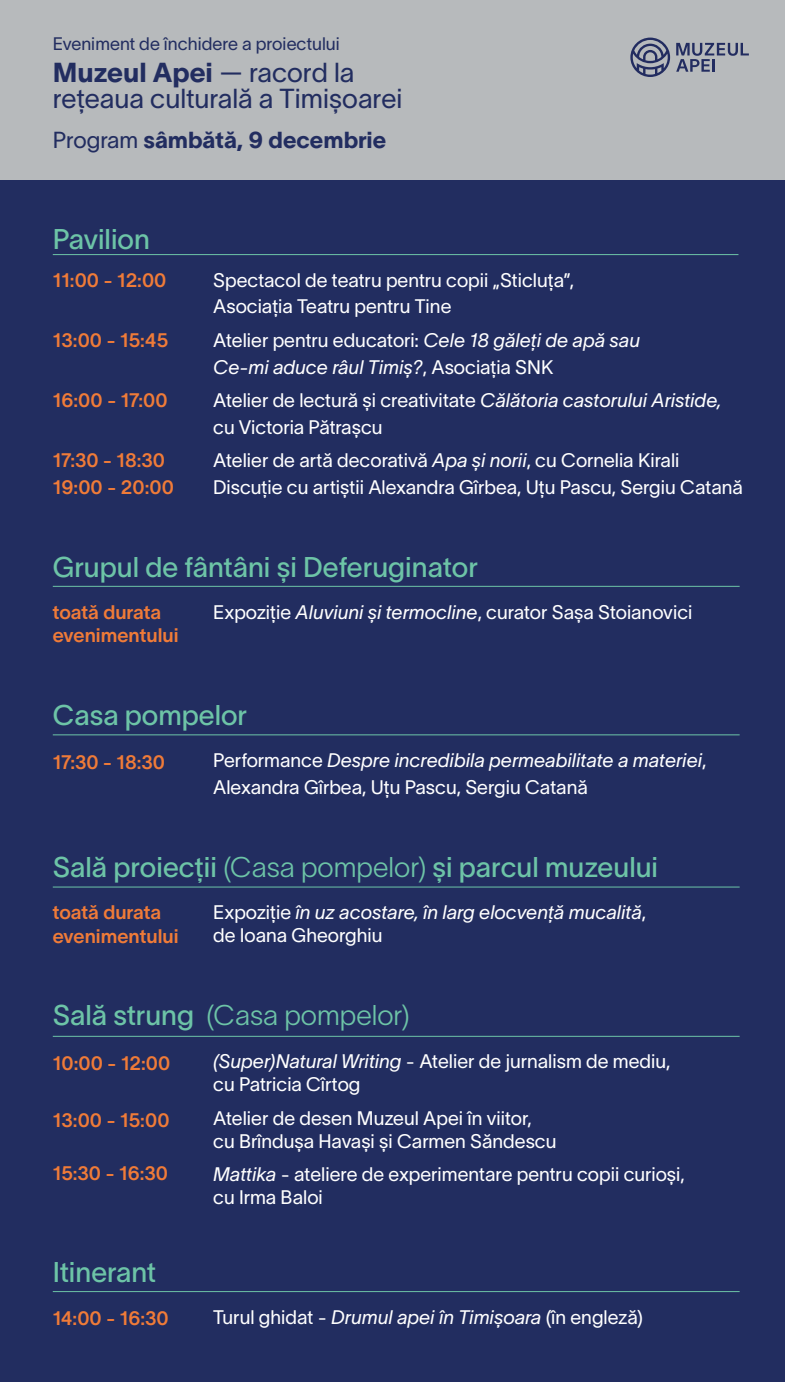
<style>
.page{position:relative;width:785px;height:1382px;background:#fff}
.page>*{position:absolute;margin:0;border:0;box-sizing:border-box;transform-origin:0 0}
.t1{font:28px "TWK Lausanne 400";color:#6dc4a7}
.t2{font:28px "TWK Lausanne 200";color:#6dc4a7}
.t3{font:26.95px "TWK Lausanne 300";color:#222d60}
.t4{font:26.95px "TWK Lausanne 800";color:#222d60}
.t5{font:22.75px "TWK Lausanne 800";color:#222d60}
.t6{font:19.25px/26.6px "TWK Lausanne 300";color:#fff}
.t7{font:19.25px/26.6px "TWK Lausanne 600";color:#f07b38}
.t8{font:italic 19.25px/26.6px "TWK Lausanne 300";color:#fff}
.t9{font:17.85px "TWK Lausanne 300";color:#222d60}
.s1{font-family:"TWK Lausanne 300"}
.s2{font-style:normal}
.s3{font-style:italic}
.s4{font-family:"TWK Lausanne 200"}
.s5{font-family:"TWK Lausanne 400"}
</style>
<div class="page">
<div style="left:0;top:0;width:785px;height:180px;background:#b7babc"></div>
<div style="left:0;top:180px;width:785px;height:1202px;background:#222d60"></div>
<hr style="left:53px;top:254px;width:685px;height:1px;background:#6dc4a7">
<hr style="left:53px;top:734px;width:686px;height:1px;background:#6dc4a7">
<hr style="left:53px;top:1291px;width:686px;height:1px;background:#6dc4a7">
<hr style="left:53px;top:886px;width:686px;height:1px;background:#6dc4a7">
<hr style="left:53px;top:1036px;width:686px;height:1px;background:#6dc4a7">
<hr style="left:53px;top:586px;width:686px;height:1px;background:#6dc4a7">
<svg style="left:630px;top:38px;width:40px;height:39px"></svg>
<svg style="left:676px;top:43px;width:73px;height:29px"></svg>
<p class="t9" style="left:53px;top:31px;width:288px">Eveniment de închidere a proiectului</p>
<h2 class="t4" style="left:53px;top:54px;width:303px">Muzeul Apei <span class="s1">— racord la</span></h2>
<h2 class="t3" style="left:53px;top:79px;width:351px">rețeaua culturală a Timișoarei</h2>
<p class="t5" style="left:53px;top:124px;width:335px"><span class="s1">Program</span> sâmbătă, 9 decembrie</p>
<h1 class="t1" style="left:53px;top:219px;width:99px">Pavilion</h1>
<p class="t7" style="left:53px;top:265px;width:115px">11:00 - 12:00</p>
<p class="t7" style="left:53px;top:325px;width:117px">13:00 - 15:45</p>
<p class="t7" style="left:53px;top:386px;width:116px">16:00 - 17:00</p>
<p class="t7" style="left:53px;top:446px;width:123px">17:30 - 18:30<br>19:00 - 20:00</p>
<p class="t6" style="left:213px;top:265px;width:362px">Spectacol de teatru pentru copii „Sticluța”,<br>Asociația Teatru pentru Tine</p>
<p class="t8" style="left:213px;top:326px;width:428px"><span class="s2">Atelier pentru educatori:</span> Cele 18 găleți de apă sau<br>Ce-mi aduce râul Timiș?<span class="s2">, Asociația SNK</span></p>
<p class="t6" style="left:213px;top:386px;width:509px">Atelier de lectură și creativitate <span class="s3">Călătoria castorului Aristide, </span>cu Victoria Pătrașcu</p>
<p class="t6" style="left:213px;top:446px;width:531px">Atelier de artă decorativă <span class="s3">Apa și norii</span>, cu Cornelia Kirali<br>Discuție cu artiștii Alexandra Gîrbea, Uțu Pascu, Sergiu Catană</p>
<h1 class="t1" style="left:53px;top:547px;width:426px">Grupul de fântâni și Deferuginator</h1>
<p class="t7" style="left:53px;top:598px;width:110px">toată durata</p>
<p class="t6" style="left:213px;top:598px;width:481px">Expoziție <span class="s3">Aluviuni și termocline</span>, curator Sașa Stoianovici</p>
<p class="t7" style="left:53px;top:621px;width:127px">evenimentului</p>
<h1 class="t1" style="left:53px;top:695px;width:196px">Casa pompelor</h1>
<p class="t6" style="left:213px;top:746px;width:494px">Performance <span class="s3">Despre incredibila permeabilitate a materiei</span>,<br>Alexandra Gîrbea, Uțu Pascu, Sergiu Catană</p>
<p class="t7" style="left:53px;top:747px;width:114px">17:30 - 18:30</p>
<h1 class="t1" style="left:53px;top:847px;width:607px">Sală proiecții <span class="s4">(Casa pompelor)</span> și parcul muzeului</h1>
<p class="t8" style="left:213px;top:899px;width:434px;line-height:23.1px"><span class="s2">Expoziție</span> în uz acostare, în larg elocvență mucalită<span class="s2">, de Ioana Gheorghiu</span></p>
<p class="t7" style="left:53px;top:900px;width:127px;line-height:23.1px">toată durata evenimentului</p>
<h1 class="t2" style="left:53px;top:995px;width:358px"><span class="s5">Sală strung</span> (Casa pompelor)</h1>
<p class="t7" style="left:53px;top:1049px;width:119px">10:00 - 12:00</p>
<p class="t6" style="left:213px;top:1048px;width:458px;line-height:23.1px"><span class="s3">(Super)Natural Writing</span> - Atelier de jurnalism de mediu, cu Patricia Cîrtog</p>
<p class="t6" style="left:213px;top:1105px;width:345px;line-height:23.1px">Atelier de desen Muzeul Apei în viitor, cu Brîndușa Havași și Carmen Săndescu</p>
<p class="t6" style="left:213px;top:1161px;width:473px;line-height:23.1px"><span class="s3">Mattika</span> - ateliere de experimentare pentru copii curioși, cu Irma Baloi</p>
<p class="t7" style="left:53px;top:1105px;width:118px">13:00 - 15:00</p>
<p class="t7" style="left:53px;top:1159px;width:117px">15:30 - 16:30</p>
<h1 class="t1" style="left:53px;top:1252px;width:105px">Itinerant</h1>
<p class="t7" style="left:53px;top:1304px;width:117px">14:00 - 16:30</p>
<p class="t6" style="left:213px;top:1302px;width:431px">Turul ghidat - <span class="s3">Drumul apei în Timișoara</span> (în engleză)</p>
</div>
